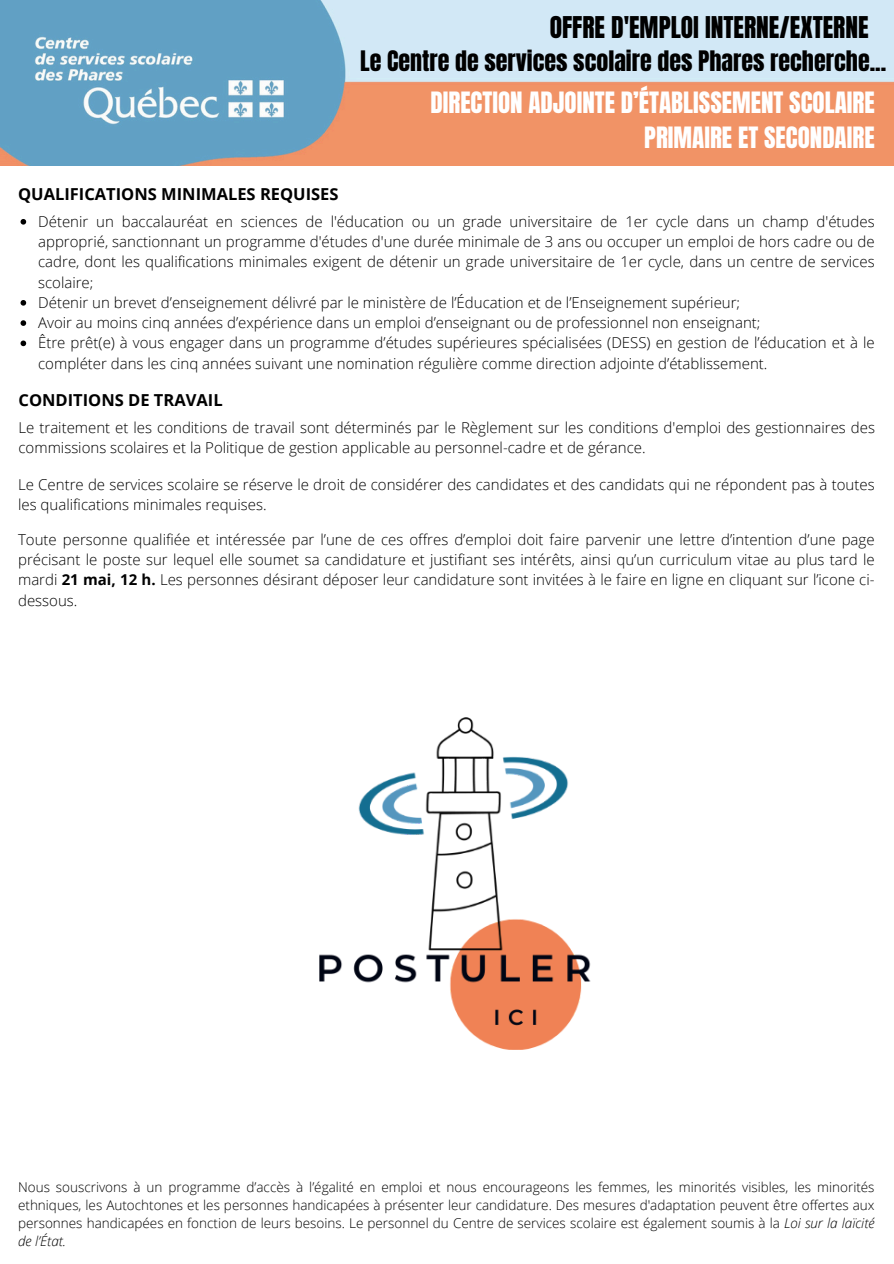
<style>
.page{position:relative;width:894px;height:1264px;background:#fff}
.page>*{position:absolute;margin:0;border:0;box-sizing:border-box;transform-origin:0 0}
.t1{font:25.5px "Anton";color:#000}
.t2{font:25.05px/34.8px "Anton";color:#fff;text-align:right}
.t3{font:24px "Anton";color:#000}
.t4{font:700 16.5px "Open Sans";color:#000}
.t5{font:300 15px/20.2px "Open Sans";color:#000}
.t6{font:300 13.5px/18px "Open Sans";color:#000;text-align:justify}
.s1{font-weight:700}
.s2{font-style:italic}
</style>
<div class="page">
<img style="left:0;top:0;width:893px;height:166px">
<svg style="left:21px;top:219px;width:5px;height:5px"></svg>
<svg style="left:21px;top:300px;width:5px;height:5px"></svg>
<svg style="left:21px;top:320px;width:5px;height:6px"></svg>
<svg style="left:21px;top:340px;width:5px;height:6px"></svg>
<img style="left:319px;top:717px;width:272px;height:332px">
<h3 class="t1" style="left:549px;top:9px;width:320px">OFFRE D'EMPLOI INTERNE/EXTERNE</h3>
<h2 class="t3" style="left:360px;top:43px;width:527px">Le Centre de services scolaire des Phares recherche...</h2>
<h1 class="t2" style="left:430px;top:85px;width:445px">DIRECTION ADJOINTE D’ÉTABLISSEMENT SCOLAIRE<br>PRIMAIRE ET SECONDAIRE</h1>
<p class="t4" style="left:18px;top:183px;width:322px">QUALIFICATIONS MINIMALES REQUISES</p>
<p class="t5" style="left:38px;top:211px;width:837px;text-align:justify">Détenir un baccalauréat en sciences de l'éducation ou un grade universitaire de 1er cycle dans un champ d'études approprié, sanctionnant un programme d'études d'une durée minimale de 3 ans ou occuper un emploi de hors cadre ou de cadre, dont les qualifications minimales exigent de détenir un grade universitaire de 1er cycle, dans un centre de services scolaire;</p>
<p class="t5" style="left:38px;top:292px;width:703px">Détenir un brevet d’enseignement délivré par le ministère de l’Éducation et de l’Enseignement supérieur;</p>
<p class="t5" style="left:38px;top:312px;width:723px">Avoir au moins cinq années d’expérience dans un emploi d’enseignant ou de professionnel non enseignant;</p>
<h3 class="t5" style="left:38px;top:332px;width:837px">Être prêt(e) à vous engager dans un programme d’études supérieures spécialisées (DESS) en gestion de l’éducation et à le compléter dans les cinq années suivant une nomination régulière comme direction adjointe d’établissement.</h3>
<h4 class="t4" style="left:19px;top:388px;width:205px">CONDITIONS DE TRAVAIL</h4>
<p class="t5" style="left:19px;top:417px;width:857px">Le traitement et les conditions de travail sont déterminés par le Règlement sur les conditions d'emploi des gestionnaires des commissions scolaires et la Politique de gestion applicable au personnel-cadre et de gérance.</p>
<h4 class="t5" style="left:18px;top:473px;width:857px">Le Centre de services scolaire se réserve le droit de considérer des candidates et des candidats qui ne répondent pas à toutes les qualifications minimales requises.</h4>
<h4 class="t5" style="left:18px;top:529px;width:857px;text-align:justify">Toute personne qualifiée et intéressée par l’une de ces offres d’emploi doit faire parvenir une lettre d’intention d’une page précisant le poste sur lequel elle soumet sa candidature et justifiant ses intérêts, ainsi qu’un curriculum vitae au plus tard le mardi <span class="s1">21 mai, 12 h.</span> Les personnes désirant déposer leur candidature sont invitées à le faire en ligne en cliquant sur l’icone ci&shy;dessous.</h4>
<h2 class="t6" style="left:18px;top:1178px;width:857px">Nous souscrivons à un programme d’accès à l’égalité en emploi et nous encourageons les femmes, les minorités visibles, les minorités ethniques, les Autochtones et les personnes handicapées à présenter leur candidature. Des mesures d'adaptation peuvent être offertes aux personnes handicapées en fonction de leurs besoins. Le personnel du Centre de services scolaire est également soumis à la <span class="s2">Loi sur la laïcité de l’État.</span></h2>
</div>
